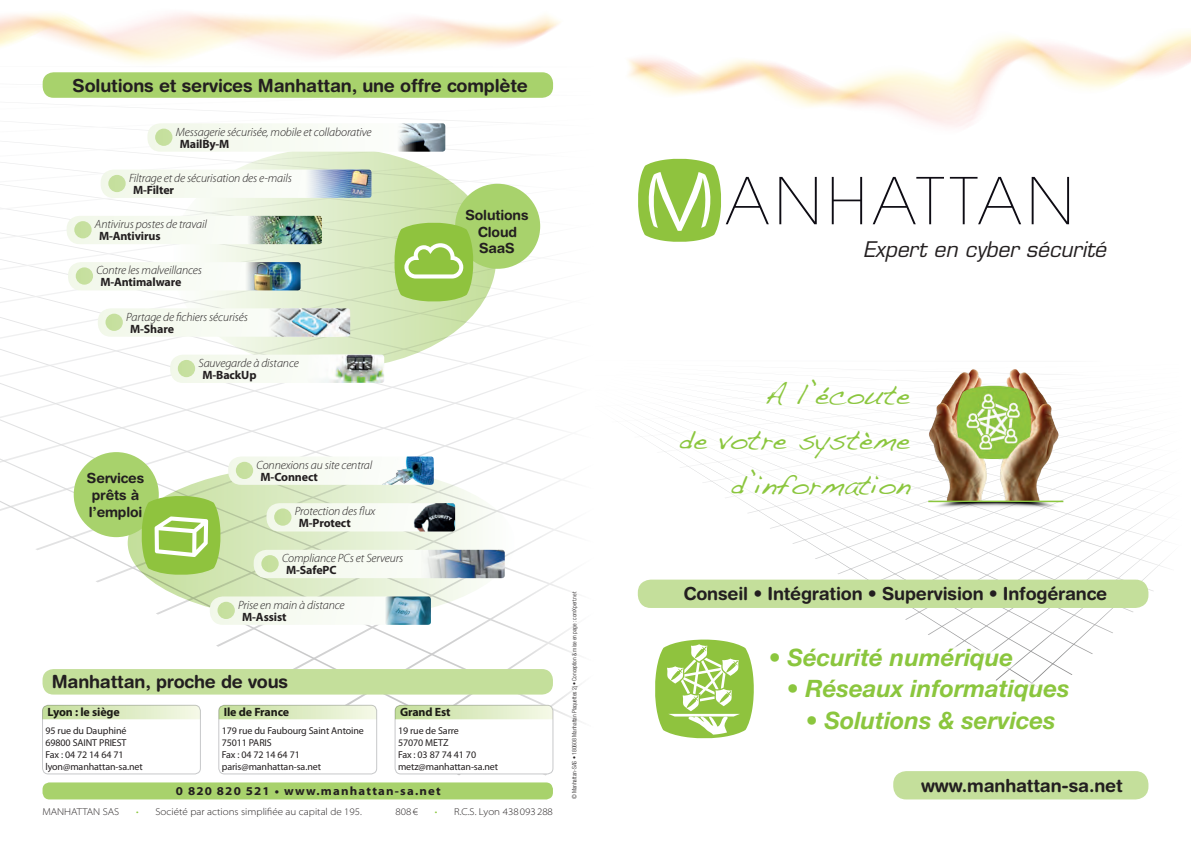
<style>
.page{position:relative;width:1191px;height:842px;background:#fff}
.page>*{position:absolute;margin:0;border:0;box-sizing:border-box;transform-origin:0 0}
.t1{font:28px/44.8px "Handwriting Dakota";color:#8bc63e;text-align:right}
.t2{font:italic 700 24px "Helvetica Neue LT Std";color:#8bc63e}
.t3{font:italic 21px "Eurostile LT Std";color:#231f20}
.t4{font:700 18px "Helvetica Rounded LT Std";letter-spacing:-.01em;color:#231f20}
.t5{font:700 14px/16.8px "Helvetica Rounded LT Std";letter-spacing:-.01em;color:#231f20;text-align:center}
.t6{font:italic 300 12px/12px "Myriad Pro";letter-spacing:-.01em;color:#231f20}
.t7{font:700 semi-expanded 12px "Myriad Pro";letter-spacing:.1em;color:#231f20}
.t8{font:700 12px "Myriad Pro";letter-spacing:-.01em;color:#231f20}
.t9{font:10px/12px "Myriad Pro";letter-spacing:-.01em;color:#231f20}
.t10{font:300 semi-expanded 10px "Myriad Pro";color:#231f20}
.t11{font:300 condensed 6px "Helvetica Neue LT Std";letter-spacing:-.01em;color:#231f20}
.s1{color:#fff}
.s2{font-weight:700;font-style:normal}
.s3{color:#8bc63e}
</style>
<div class="page">
<svg style="left:928px;top:620px;width:185px;height:15px"></svg>
<svg style="left:905px;top:605px;width:239px;height:15px"></svg>
<svg style="left:860px;top:574px;width:289px;height:15px"></svg>
<svg style="left:837px;top:559px;width:329px;height:15px"></svg>
<svg style="left:814px;top:544px;width:345px;height:15px"></svg>
<svg style="left:792px;top:529px;width:372px;height:15px"></svg>
<svg style="left:769px;top:513px;width:391px;height:16px"></svg>
<svg style="left:5px;top:422px;width:554px;height:32px"></svg>
<svg style="left:0;top:389px;width:557px;height:33px"></svg>
<svg style="left:128px;top:464px;width:386px;height:158px"></svg>
<div style="left:170px;top:148px;width:326px;height:221px;background:linear-gradient(to right,#fbfcfb,#c3dd9b);border-radius:50%"></div>
<div style="left:455px;top:184px;width:85px;height:85px;background:#a8d26c;border-radius:50%"></div>
<div style="left:74px;top:452px;width:85px;height:85px;background:#a8d26c;border-radius:50%"></div>
<svg style="left:638px;top:159px;width:131px;height:83px"></svg>
<svg style="left:779px;top:177px;width:37px;height:47px"></svg>
<svg style="left:831px;top:177px;width:31px;height:47px"></svg>
<svg style="left:872px;top:177px;width:72px;height:47px"></svg>
<svg style="left:950px;top:177px;width:71px;height:47px"></svg>
<svg style="left:1031px;top:177px;width:38px;height:47px"></svg>
<svg style="left:655px;top:639px;width:99px;height:99px"></svg>
<div style="left:638px;top:580px;width:510px;height:28px;background:#c4df9b;border-radius:13px"></div>
<div style="left:893px;top:771px;width:255px;height:28px;background:#c4df9b;border-radius:13px"></div>
<div style="left:660px;top:360px;width:270px;height:155px;background:#fff"></div>
<img style="left:927px;top:369px;width:132px;height:133px">
<hr style="left:928px;top:501px;width:135px;height:1px;background:#8bc63e">
<img style="left:928px;top:502px;width:135px;height:7px">
<div style="left:43px;top:782px;width:510px;height:17px;background:#a8d26c;border-radius:7px"></div>
<div style="left:42px;top:705px;width:158px;height:69px;border:1px solid #c7c8ca;border-radius:6px"></div>
<svg style="left:42px;top:705px;width:158px;height:14px"></svg>
<div style="left:219px;top:705px;width:158px;height:69px;border:1px solid #c7c8ca;border-radius:6px"></div>
<svg style="left:219px;top:705px;width:157px;height:14px"></svg>
<div style="left:395px;top:705px;width:158px;height:69px;border:1px solid #c7c8ca;border-radius:6px"></div>
<svg style="left:395px;top:705px;width:158px;height:14px"></svg>
<div style="left:43px;top:669px;width:510px;height:25px;background:#c4df9b;border-radius:11px"></div>
<svg style="left:0;top:66px;width:567px;height:86px"></svg>
<img style="left:397px;top:123px;width:48px;height:29px">
<div style="left:98px;top:308px;width:169px;height:29px;background:#f6faf0"></div>
<img style="left:267px;top:308px;width:83px;height:29px">
<div style="left:228px;top:456px;width:153px;height:29px;background:#f6faf1"></div>
<img style="left:381px;top:456px;width:53px;height:29px">
<div style="left:67px;top:216px;width:179px;height:28px;background:#f6faf1"></div>
<img style="left:246px;top:216px;width:76px;height:28px">
<div style="left:68px;top:262px;width:176px;height:28px;background:#f6faf1"></div>
<img style="left:244px;top:262px;width:56px;height:28px">
<div style="left:266px;top:503px;width:132px;height:28px;background:#f6faf0"></div>
<img style="left:398px;top:503px;width:57px;height:28px">
<div style="left:101px;top:170px;width:202px;height:28px;background:#f6faf1"></div>
<img style="left:303px;top:170px;width:68px;height:28px">
<div style="left:170px;top:355px;width:138px;height:28px;background:#f5faf0"></div>
<img style="left:308px;top:355px;width:76px;height:28px">
<div style="left:254px;top:550px;width:166px;height:28px;background:#f5faf0"></div>
<img style="left:420px;top:550px;width:85px;height:28px">
<div style="left:210px;top:596px;width:174px;height:29px;background:#f6faf1"></div>
<img style="left:384px;top:596px;width:47px;height:29px">
<svg style="left:394px;top:223px;width:79px;height:78px"></svg>
<svg style="left:142px;top:496px;width:78px;height:79px"></svg>
<h3 class="t4" style="left:73px;top:74px;width:457px">Solutions et services Manhattan, une offre complète</h3>
<p class="t6" style="left:180px;top:126px;width:193px;text-indent:-26px"><span class="s1">●</span> Messagerie sécurisée, mobile et collaborative<br><span class="s2">MailBy-M</span></p>
<p class="t6" style="left:133px;top:172px;width:160px;text-indent:-26px"><span class="s1">●</span> Filtrage et de sécurisation des e-mails<br><span class="s2">M-Filter</span></p>
<p class="t6" style="left:99px;top:218px;width:109px;text-indent:-26px"><span class="s1">●</span> Antivirus postes de travail<br><span class="s2">M-Antivirus</span></p>
<p class="t6" style="left:75px;top:265px;width:129px;text-align:center"><span class="s1">●</span> Contre les malveillances<br><span class="s2">M-Antimalware</span></p>
<p class="t6" style="left:130px;top:311px;width:119px;text-indent:-26px"><span class="s1">●</span> Partage de fichiers sécurisés<br><span class="s2">M-Share</span></p>
<p class="t6" style="left:202px;top:357px;width:98px;text-indent:-26px"><span class="s1">●</span> Sauvegarde à distance<br><span class="s2">M-BackUp</span></p>
<p class="t5" style="left:465px;top:206px;width:65px">Solutions<br>Cloud<br>SaaS</p>
<p class="t5" style="left:87px;top:469px;width:59px;text-align:left">Services prêts à l’emploi</p>
<p class="t6" style="left:260px;top:459px;width:113px;text-indent:-26px"><span class="s1">●</span> Connexions au site central<br><span class="s2">M-Connect</span></p>
<p class="t6" style="left:273px;top:506px;width:104px;text-align:center"><span class="s1">●</span> Protection des flux<br><span class="s2">M-Protect</span></p>
<p class="t6" style="left:286px;top:552px;width:119px;text-indent:-26px"><span class="s1">●</span> Compliance PCs et Serveurs<br><span class="s2">M-SafePC</span></p>
<p class="t6" style="left:242px;top:599px;width:104px;text-indent:-26px"><span class="s1">●</span> Prise en main à distance<br><span class="s2">M-Assist</span></p>
<h3 class="t4" style="left:52px;top:671px;width:238px">Manhattan, proche de vous</h3>
<p class="t8" style="left:47px;top:705px;width:74px">Lyon : le siège</p>
<p class="t9" style="left:45px;top:725px;width:99px">95 rue du Dauphiné<br>69800 SAINT PRIEST<br>Fax : 04 72 14 64 71 lyon@manhattan-sa.net</p>
<p class="t8" style="left:224px;top:705px;width:67px">Ile de France</p>
<p class="t9" style="left:222px;top:725px;width:144px">179 rue du Faubourg Saint Antoine<br>75011 PARIS<br>Fax : 04 72 14 64 71 paris@manhattan-sa.net</p>
<p class="t8" style="left:400px;top:705px;width:52px">Grand Est</p>
<p class="t9" style="left:398px;top:725px;width:102px">19 rue de Sarre<br>57070 METZ<br>Fax : 03 87 74 41 70 metz@manhattan-sa.net</p>
<p class="t7" style="left:176px;top:784px;width:266px">0 820 820 521 • www.manhattan-sa.net</p>
<p class="t10" style="left:43px;top:806px;width:78px">MANHATTAN SAS</p>
<p class="t10" style="left:136px;top:806px;width:227px"><span class="s3">•</span> Société par actions simplifiée au capital de 195.</p>
<p class="t10" style="left:395px;top:806px;width:24px">808€</p>
<p class="t10" style="left:435px;top:806px;width:119px"><span class="s3">•</span> R.C.S. Lyon 438093288</p>
<p class="t11" style="left:571px;top:799px;width:209px;rotate:-90deg">© Manhattan-SAS • 180608 Manhattan Plaquettes 2j • Conception &amp; mise en page : comXpert.net</p>
<h3 class="t3" style="left:863px;top:236px;width:244px">Expert en cyber sécurité</h3>
<h1 class="t1" style="left:679px;top:372px;width:232px">A l’écoute<br>de votre système d’information</h1>
<h3 class="t4" style="left:683px;top:583px;width:425px">Conseil • Intégration • Supervision • Infogérance</h3>
<h2 class="t2" style="left:769px;top:642px;width:246px">• Sécurité numérique</h2>
<h2 class="t2" style="left:787px;top:674px;width:284px">• Réseaux informatiques</h2>
<h2 class="t2" style="left:806px;top:706px;width:251px">• Solutions &amp; services</h2>
<h3 class="t4" style="left:921px;top:774px;width:203px">www.manhattan-sa.net</h3>
</div>
